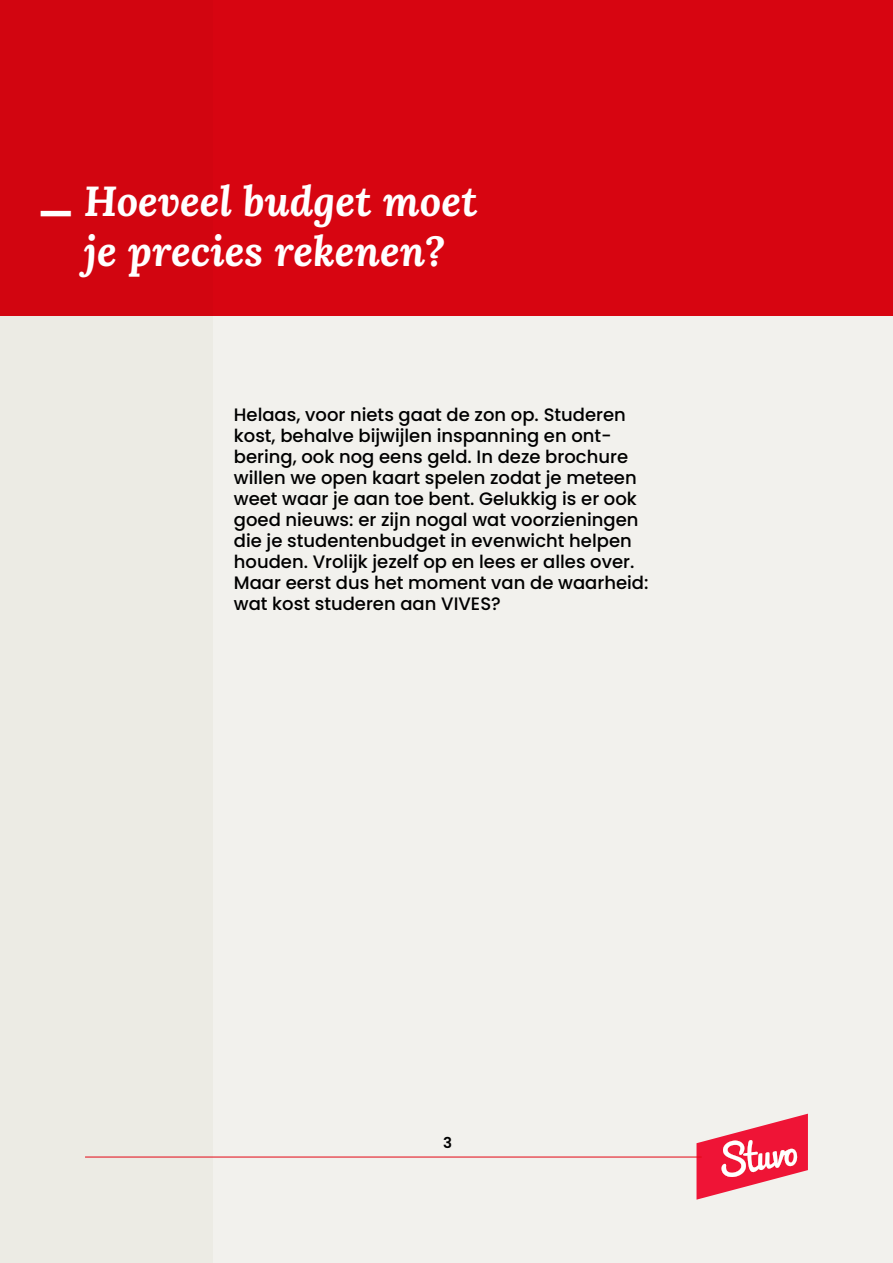
<style>
.page{position:relative;width:893px;height:1263px;background:#f2f1ed}
.page>*{position:absolute;margin:0;border:0;box-sizing:border-box;transform-origin:0 0}
.t1{font:italic 700 42px/50.4px "Lora";color:#fff}
.t2{font:700 38.25px "Poppins";color:#fff}
.t3{font:500 18px/21px "Poppins";color:#000}
.t4{font:600 15px "Poppins";color:#000}
</style>
<div class="page">
<div style="left:0;top:0;width:893px;height:316px;background:#d70511"></div>
<hr style="left:85px;top:1157px;width:617px;height:1px;background:#e30613">
<h2 class="t2" style="left:38px;top:191px;width:37px">—</h2>
<h1 class="t1" style="left:84px;top:175px;width:395px">Hoeveel budget moet je precies rekenen?</h1>
<p class="t3" style="left:234px;top:404px;width:416px">Helaas, voor niets gaat de zon op. Studeren kost, behalve bijwijlen inspanning en ont&shy;bering, ook nog eens geld. In deze brochure willen we open kaart spelen zodat je meteen weet waar je aan toe bent. Gelukkig is er ook goed nieuws: er zijn nogal wat voorzieningen die je studentenbudget in evenwicht helpen houden. Vrolijk jezelf op en lees er alles over.<br>Maar eerst dus het moment van de waarheid: wat kost studeren aan VIVES?</p>
<p class="t4" style="left:443px;top:1134px;width:10px">3</p>
</div>
